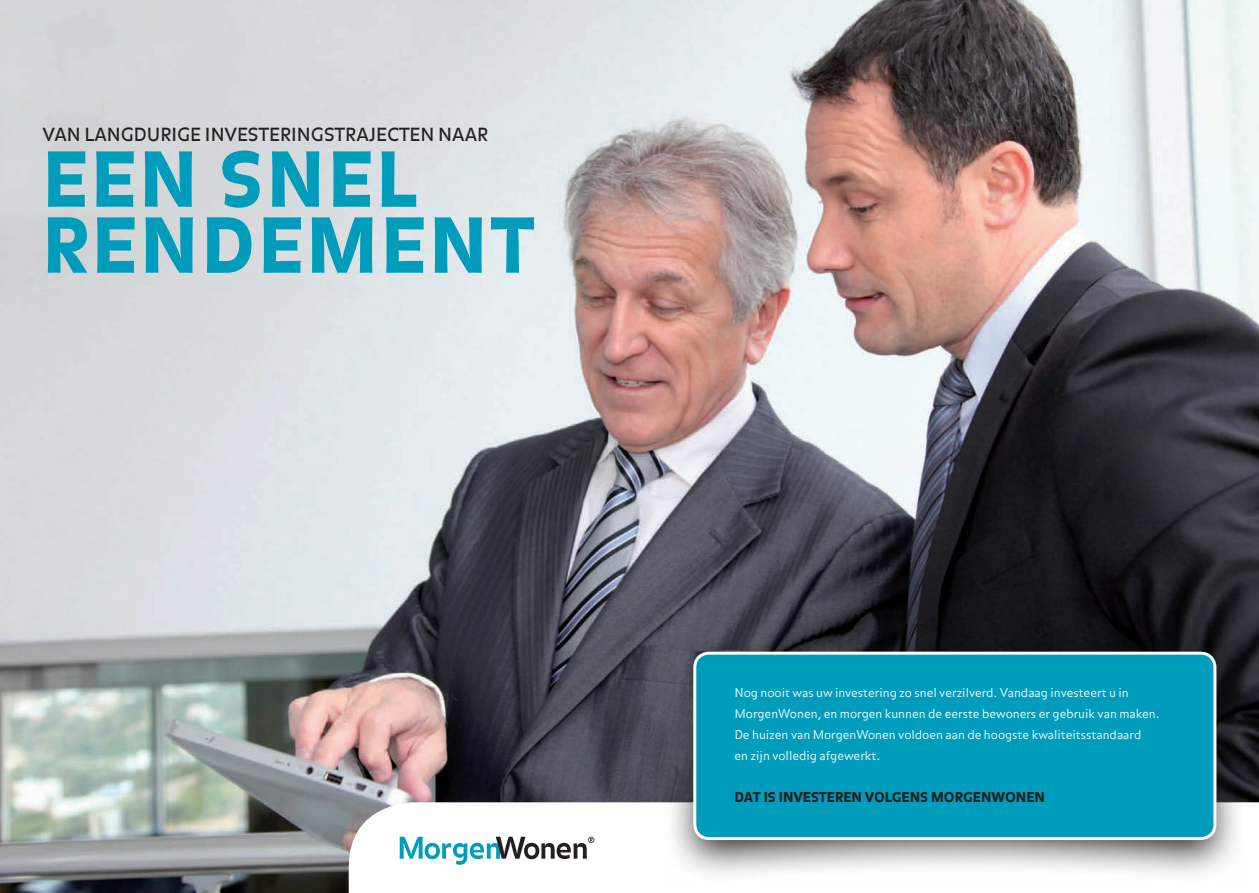
<style>
.page{position:relative;width:1259px;height:893px;background:#fff}
.page>*{position:absolute;margin:0;border:0;box-sizing:border-box;transform-origin:0 0}
.t1{font:75px/66px "Balance Black Caps";letter-spacing:.04em;color:#009cbb}
.t2{font:18px "Balance";color:#231f20}
.t3{font:13.5px "Balance Black Caps";color:#231f20}
.t4{font:300 12px/21px "Balance";letter-spacing:-.005em;color:#fff}
</style>
<div class="page">
<img style="left:0;top:0;width:1259px;height:893px">
<svg style="left:349px;top:802px;width:910px;height:91px"></svg>
<svg style="left:399px;top:837px;width:195px;height:28px"></svg>
<svg style="left:664px;top:633px;width:582px;height:249px"></svg>
<div style="left:695px;top:653px;width:520px;height:185px;background:#009cbb;border-radius:14px"></div>
<div style="left:693px;top:652px;width:523px;height:188px;border:3px solid #fff;border-radius:14px"></div>
<h2 class="t2" style="left:43px;top:124px;width:55px">VAN LANGDURIGE</h2>
<h2 class="t2" style="left:205px;top:124px;width:41px">INVESTERINGSTRAJECTEN</h2>
<h2 class="t2" style="left:438px;top:124px;width:13px">NAAR</h2>
<h1 class="t1" style="left:43px;top:152px;width:492px">EEN SNEL<br>RENDEMENT</h1>
<p class="t4" style="left:734px;top:683px;width:426px">Nog nooit was uw investering zo snel verzilverd. Vandaag investeert u in MorgenWonen, en morgen kunnen de eerste bewoners er gebruik van maken.<br>De huizen van MorgenWonen voldoen aan de hoogste kwaliteitsstandaard<br>en zijn volledig afgewerkt.</p>
<p class="t3" style="left:734px;top:789px;width:102px">DAT IS INVESTEREN</p>
<p class="t3" style="left:865px;top:789px;width:37px">VOLGENS</p>
<p class="t3" style="left:931px;top:789px;width:34px">MORGEN</p>
<p class="t3" style="left:991px;top:789px;width:35px">WONEN</p>
</div>
